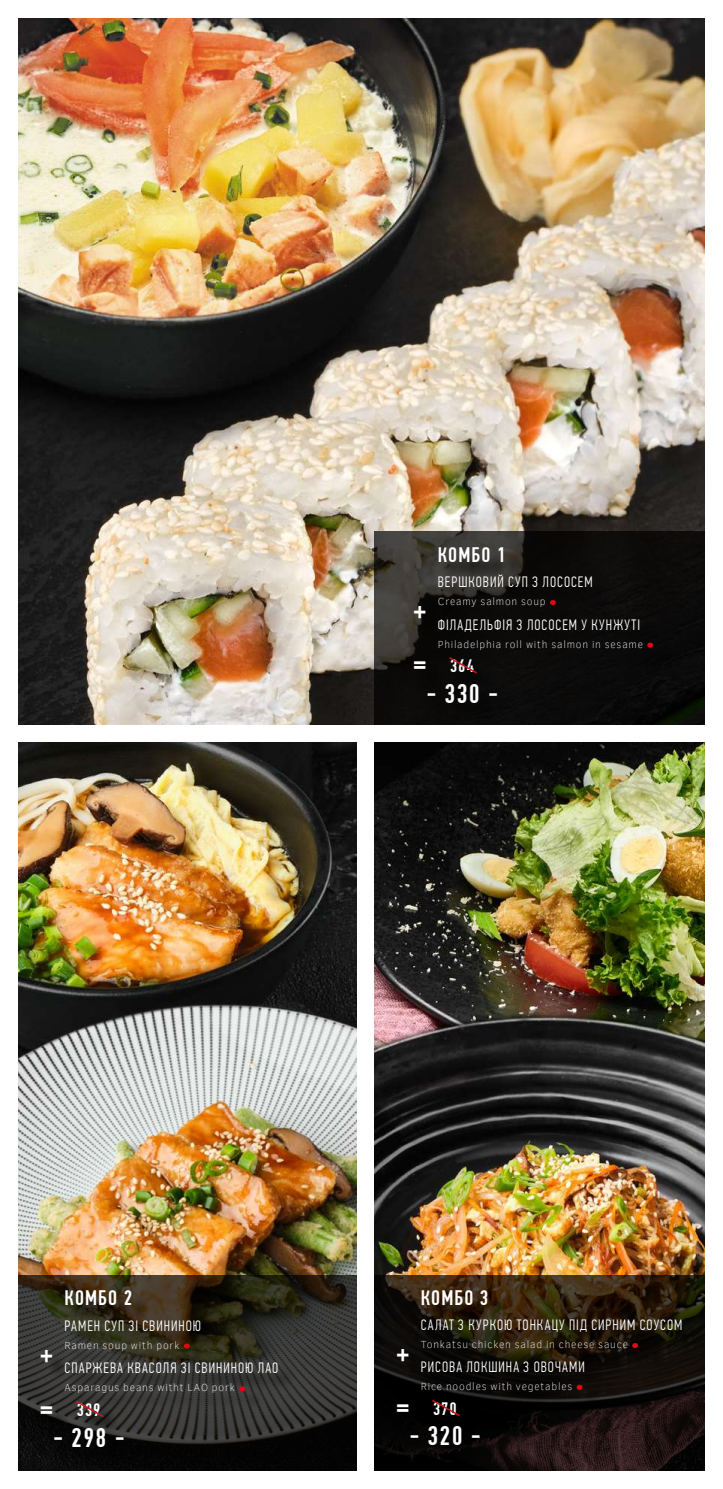
<style>
.page{position:relative;width:723px;height:1489px;background:#fff}
.page>*{position:absolute;margin:0;border:0;box-sizing:border-box;transform-origin:0 0}
.t1{font:500 30px/53.2px "PF Din Text Comp Pro";color:#fff}
.t2{font:500 27px "PF Din Text Comp Pro";letter-spacing:.045em;color:#fff}
.t3{font:500 21px "PF Din Text Comp Pro";letter-spacing:.055em;color:#fff}
.t4{font:500 18px "PF Din Text Comp Pro";letter-spacing:.045em;color:#fff}
.t5{font:300 15px "PF Din Text Comp Pro";letter-spacing:.07em;color:#fff}
.t6{font:100 10.5px "Clear Sans";letter-spacing:.075em;color:#fff}
</style>
<div class="page">
<img style="left:18px;top:18px;width:687px;height:706px">
<img style="left:18px;top:743px;width:338px;height:531px">
<img style="left:374px;top:743px;width:331px;height:531px">
<svg style="left:374px;top:531px;width:331px;height:193px;background:#1f1d1b"></svg>
<svg style="left:374px;top:1274px;width:331px;height:196px;background:#24190f"></svg>
<svg style="left:18px;top:1274px;width:338px;height:196px;background:#2b2721"></svg>
<div style="left:417px;top:550px;width:254px;height:171px;background:#000;opacity:.75"></div>
<svg style="left:550px;top:600px;width:6px;height:5px"></svg>
<svg style="left:647px;top:642px;width:6px;height:5px"></svg>
<svg style="left:447px;top:655px;width:32px;height:20px"></svg>
<div style="left:44px;top:1293px;width:253px;height:172px;background:#000;opacity:.75"></div>
<svg style="left:184px;top:1343px;width:6px;height:5px"></svg>
<svg style="left:239px;top:1386px;width:6px;height:5px"></svg>
<svg style="left:74px;top:1399px;width:31px;height:19px"></svg>
<div style="left:400px;top:1293px;width:301px;height:170px;background:#000;opacity:.75"></div>
<svg style="left:632px;top:1342px;width:6px;height:5px"></svg>
<svg style="left:577px;top:1384px;width:5px;height:5px"></svg>
<svg style="left:430px;top:1398px;width:32px;height:19px"></svg>
<h3 class="t3" style="left:438px;top:543px;width:69px">КОМБО 1</h3>
<h3 class="t5" style="left:438px;top:573px;width:156px">ВЕРШКОВИЙ СУП З ЛОСОСЕМ</h3>
<p class="t6" style="left:438px;top:594px;width:109px">Creamy salmon soup</p>
<h1 class="t1" style="left:414px;top:584px;width:14px">+ =</h1>
<h3 class="t5" style="left:438px;top:616px;width:204px">ФІЛАДЕЛЬФІЯ З ЛОСОСЕМ У КУНЖУТІ</h3>
<p class="t6" style="left:438px;top:637px;width:207px">Philadelphia roll with salmon in sesame</p>
<h3 class="t4" style="left:450px;top:655px;width:25px">364</h3>
<h2 class="t2" style="left:426px;top:677px;width:73px">- 330 -</h2>
<h3 class="t3" style="left:65px;top:1285px;width:69px">КОМБО 2</h3>
<h3 class="t5" style="left:65px;top:1316px;width:138px">РАМЕН СУП ЗІ СВИНИНОЮ</h3>
<p class="t6" style="left:65px;top:1337px;width:117px">Ramen soup with pork</p>
<h1 class="t1" style="left:40px;top:1327px;width:14px;line-height:54px">+ =</h1>
<h3 class="t5" style="left:65px;top:1359px;width:215px">СПАРЖЕВА КВАСОЛЯ ЗІ СВИНИНОЮ ЛАО</h3>
<p class="t6" style="left:65px;top:1380px;width:172px">Asparagus beans witht LAO pork</p>
<h3 class="t4" style="left:77px;top:1398px;width:25px">339</h3>
<h2 class="t2" style="left:53px;top:1421px;width:73px">- 298 -</h2>
<h3 class="t3" style="left:421px;top:1285px;width:69px">КОМБО 3</h3>
<h3 class="t5" style="left:421px;top:1316px;width:263px">САЛАТ З КУРКОЮ ТОНКАЦУ ПІД СИРНИМ СОУСОМ</h3>
<p class="t6" style="left:421px;top:1337px;width:209px">Tonkatsu chicken salad in cheese sauce</p>
<h1 class="t1" style="left:397px;top:1326px;width:14px">+ =</h1>
<h3 class="t5" style="left:421px;top:1357px;width:166px">РИСОВА ЛОКШИНА З ОВОЧАМИ</h3>
<p class="t6" style="left:421px;top:1379px;width:153px">Rice noodles with vegetables</p>
<h3 class="t4" style="left:433px;top:1397px;width:25px">370</h3>
<h2 class="t2" style="left:409px;top:1420px;width:73px">- 320 -</h2>
</div>
